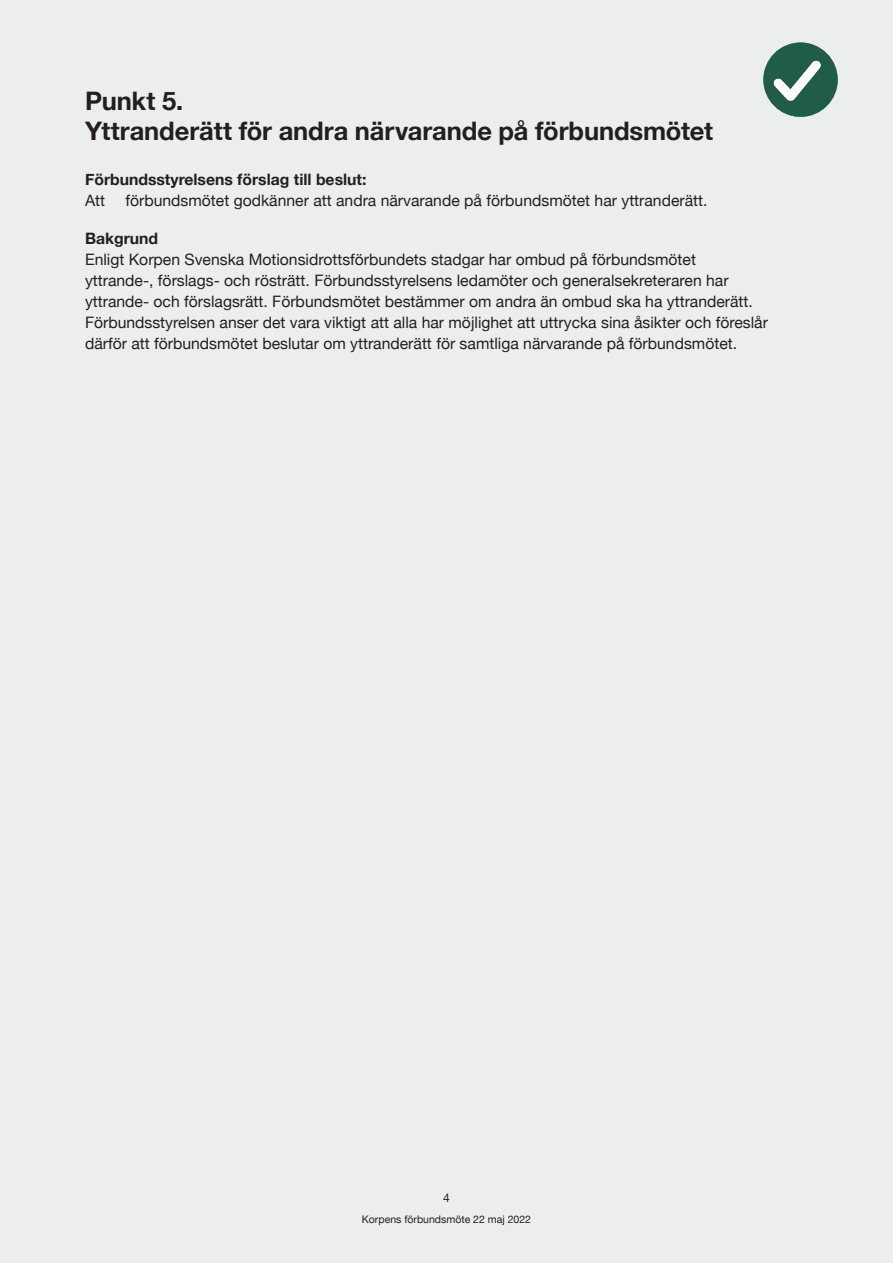
<style>
.page{position:relative;width:893px;height:1263px;background:#ebeeed}
.page>*{position:absolute;margin:0;border:0;box-sizing:border-box;transform-origin:0 0}
.t1{font:700 25.5px "Helvetica Neue";letter-spacing:-.005em;color:#231f20}
.t2{font:15.75px/21px "Helvetica Neue";color:#231f20}
.t3{font:700 15.75px "Helvetica Neue";color:#231f20}
.t4{font:12px "Helvetica Neue";color:#231f20}
.t5{font:10.5px "Helvetica Neue";color:#231f20}
</style>
<div class="page">
<svg style="left:763px;top:43px;width:75px;height:74px"></svg>
<img style="left:769px;top:60px;width:57px;height:41px">
<p class="t1" style="left:85px;top:81px;width:100px">Punkt 5.</p>
<p class="t1" style="left:85px;top:111px;width:630px">Yttranderätt för andra närvarande på förbundsmötet</p>
<p class="t3" style="left:85px;top:167px;width:283px">Förbundsstyrelsens förslag till beslut:</p>
<p class="t2" style="left:85px;top:191px;width:22px">Att</p>
<p class="t2" style="left:125px;top:191px;width:584px">förbundsmötet godkänner att andra närvarande på förbundsmötet har yttranderätt.</p>
<p class="t3" style="left:85px;top:226px;width:75px">Bakgrund</p>
<p class="t2" style="left:85px;top:250px;width:612px">Enligt Korpen Svenska Motionsidrottsförbundets stadgar har ombud på förbundsmötet</p>
<p class="t2" style="left:85px;top:271px;width:645px">yttrande-, förslags- och rösträtt. Förbundsstyrelsens ledamöter och generalsekreteraren har</p>
<p class="t2" style="left:85px;top:292px;width:669px">yttrande- och förslagsrätt. Förbundsmötet bestämmer om andra än ombud ska ha yttranderätt.</p>
<p class="t2" style="left:85px;top:313px;width:684px">Förbundsstyrelsen anser det vara viktigt att alla har möjlighet att uttrycka sina åsikter och föreslår därför att förbundsmötet beslutar om yttranderätt för samtliga närvarande på förbundsmötet.</p>
<p class="t4" style="left:443px;top:1189px;width:8px">4</p>
<p class="t5" style="left:362px;top:1212px;width:171px">Korpens förbundsmöte 22 maj 2022</p>
</div>
